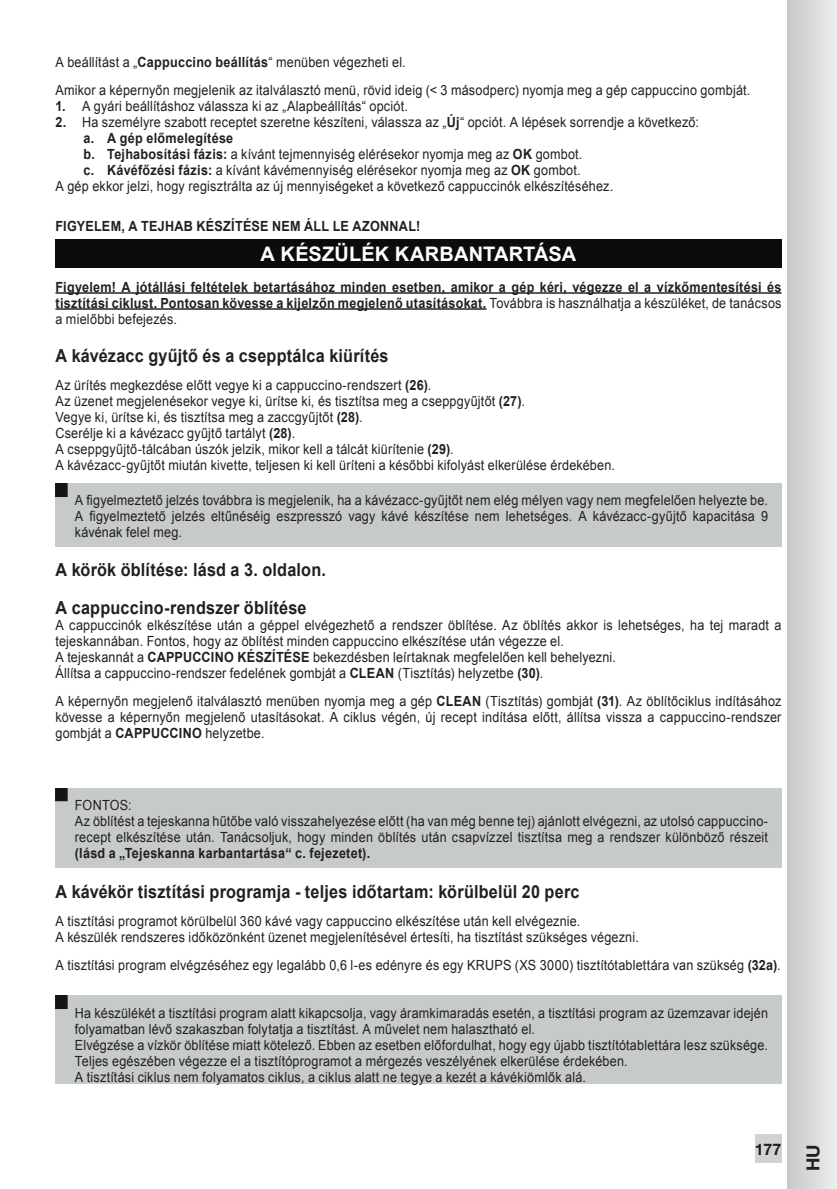
<style>
.page{position:relative;width:837px;height:1189px;background:#fff}
.page>*{position:absolute;margin:0;border:0;box-sizing:border-box;transform-origin:0 0}
.t1{font:700 20px "Arial";letter-spacing:.005em;color:#fff}
.t2{font:700 18px/38px "Arial";letter-spacing:.015em;color:#231f20;scale:.9 1}
.t3{font:700 18px "Helvetica Neue LT Std";color:#231f20}
.t4{font:700 16px "Helvetica Neue LT Std";color:#231f20}
.t5{font:14px/16px "Arial";letter-spacing:.015em;color:#231f20;scale:.9 1}
.t6{font:700 14px/16px "Arial";letter-spacing:.02em;color:#231f20;text-align:justify;scale:.9 1}
.s1{font-weight:700}
.s2{font-weight:400}
</style>
<div class="page">
<hr style="left:55px;top:292px;width:726px;height:2px;background:#231f20">
<hr style="left:55px;top:308px;width:431px;height:2px;background:#231f20">
<div style="left:55px;top:239px;width:726px;height:29px;background:#0b0c0b"></div>
<div style="left:55px;top:484px;width:726px;height:62px;background:#c7cacb"></div>
<div style="left:55px;top:788px;width:726px;height:80px;background:#c7cacb"></div>
<div style="left:55px;top:996px;width:726px;height:88px;background:#c7cacb"></div>
<div style="left:754px;top:1134px;width:27px;height:28px;background:#d1d2d4"></div>
<div style="left:787px;top:0;width:50px;height:1189px;background:linear-gradient(to right,#c6c7ca,#ecedee)"></div>
<p class="t5" style="left:55px;top:48px;width:773px;line-height:28px">A beállítást a „<span class="s1">Cappuccino beállítás</span>“ menüben végezheti el.<br>Amikor a képernyőn megjelenik az italválasztó menü, rövid ideig (&lt; 3 másodperc) nyomja meg a gép cappuccino gombját.</p>
<p class="t5" style="left:55px;top:98px;width:393px"><span class="s1">1.</span> A gyári beállításhoz válassza ki az „Alapbeállítás“ opciót.</p>
<p class="t5" style="left:55px;top:114px;width:716px"><span class="s1">2.</span> Ha személyre szabott receptet szeretne készíteni, válassza az „<span class="s1">Új</span>“ opciót. A lépések sorrendje a következő:</p>
<p class="t6" style="left:83px;top:131px;width:168px">a. A gép előmelegítése</p>
<p class="t5" style="left:83px;top:146px;width:556px"><span class="s1">b. Tejhabosítási fázis:</span> a kívánt tejmennyiség elérésekor nyomja meg az <span class="s1">OK</span> gombot.</p>
<p class="t5" style="left:83px;top:162px;width:554px"><span class="s1">c. Kávéfőzési fázis:</span> a kívánt kávémennyiség elérésekor nyomja meg az <span class="s1">OK</span> gombot.</p>
<p class="t5" style="left:55px;top:178px;width:621px">A gép ekkor jelzi, hogy regisztrálta az új mennyiségeket a következő cappuccinók elkészítéséhez.</p>
<p class="t6" style="left:55px;top:219px;width:407px">FIGYELEM, A TEJHAB KÉSZÍTÉSE NEM ÁLL LE AZONNAL!</p>
<h1 class="t1" style="left:260px;top:240px;width:317px">A KÉSZÜLÉK KARBANTARTÁSA</h1>
<p class="t6" style="left:55px;top:279px;width:808px">Figyelem! A jótállási feltételek betartásához minden esetben, amikor a gép kéri, végezze el a vízkőmentesítési és tisztítási ciklust. Pontosan kövesse a kijelzőn megjelenő utasításokat. <span class="s2">Továbbra is használhatja a készüléket, de tanácsos a mielőbbi befejezés.</span></p>
<p class="t2" style="left:55px;top:337px;width:371px">A kávézacc gyűjtő és a csepptálca kiürítés</p>
<p class="t5" style="left:55px;top:377px;width:623px">Az ürítés megkezdése előtt vegye ki a cappuccino-rendszert <span class="s1">(26)</span>.<br>Az üzenet megjelenésekor vegye ki, ürítse ki, és tisztítsa meg a cseppgyűjtőt <span class="s1">(27)</span>.<br>Vegye ki, ürítse ki, és tisztítsa meg a zaccgyűjtőt <span class="s1">(28)</span>.<br>Cserélje ki a kávézacc gyűjtő tartályt <span class="s1">(28)</span>.<br>A cseppgyűjtő-tálcában úszók jelzik, mikor kell a tálcát kiürítenie <span class="s1">(29)</span>.<br>A kávézacc-gyűjtőt miután kivette, teljesen ki kell üríteni a későbbi kifolyást elkerülése érdekében.</p>
<p class="t5" style="left:75px;top:493px;width:771px;text-align:justify">A figyelmeztető jelzés továbbra is megjelenik, ha a kávézacc-gyűjtőt nem elég mélyen vagy nem megfelelően helyezte be.<br>A figyelmeztető jelzés eltűnéséig eszpresszó vagy kávé készítése nem lehetséges. A kávézacc-gyűjtő kapacitása 9 kávénak felel meg.</p>
<p class="t2" style="left:55px;top:551px;width:302px">A körök öblítése: lásd a 3. oldalon.<br>A cappuccino-rendszer öblítése</p>
<p class="t5" style="left:55px;top:617px;width:808px">A cappuccinók elkészítése után a géppel elvégezhető a rendszer öblítése. Az öblítés akkor is lehetséges, ha tej maradt a tejeskannában. Fontos, hogy az öblítést minden cappuccino elkészítése után végezze el.<br>A tejeskannát a <span class="s1">CAPPUCCINO KÉSZÍTÉSE</span> bekezdésben leírtaknak megfelelően kell behelyezni.<br>Állítsa a cappuccino-rendszer fedelének gombját a <span class="s1">CLEAN</span> (Tisztítás) helyzetbe <span class="s1">(30)</span>.</p>
<p class="t5" style="left:55px;top:693px;width:808px;text-align:justify">A képernyőn megjelenő italválasztó menüben nyomja meg a gép <span class="s1">CLEAN</span> (Tisztítás) gombját <span class="s1">(31)</span>. Az öblítőciklus indításához kövesse a képernyőn megjelenő utasításokat. A ciklus végén, új recept indítása előtt, állítsa vissza a cappuccino-rendszer gombját a <span class="s1">CAPPUCCINO</span> helyzetbe.</p>
<p class="t5" style="left:75px;top:797px;width:771px">FONTOS:<br>Az öblítést a tejeskanna hűtőbe való visszahelyezése előtt (ha van még benne tej) ajánlott elvégezni, az utolsó cappuccino&shy;recept elkészítése után. Tanácsoljuk, hogy minden öblítés után csapvízzel tisztítsa meg a rendszer különböző részeit</p>
<p class="t6" style="left:75px;top:846px;width:329px">(lásd a „Tejeskanna karbantartása“ c. fejezetet).</p>
<p class="t2" style="left:55px;top:873px;width:583px">A kávékör tisztítási programja - teljes időtartam: körülbelül 20 perc</p>
<p class="t5" style="left:55px;top:913px;width:649px">A tisztítási programot körülbelül 360 kávé vagy cappuccino elkészítése után kell elvégeznie.<br>A készülék rendszeres időközönként üzenet megjelenítésével értesíti, ha tisztítást szükséges végezni.</p>
<p class="t5" style="left:55px;top:957px;width:807px">A tisztítási program elvégzéséhez egy legalább 0,6 l-es edényre és egy KRUPS (XS 3000) tisztítótablettára van szükség <span class="s1">(32a)</span>.</p>
<p class="t5" style="left:75px;top:1005px;width:771px">Ha készülékét a tisztítási program alatt kikapcsolja, vagy áramkimaradás esetén, a tisztítási program az üzemzavar idején folyamatban lévő szakaszban folytatja a tisztítást. A művelet nem halasztható el.<br>Elvégzése a vízkör öblítése miatt kötelező. Ebben az esetben előfordulhat, hogy egy újabb tisztítótablettára lesz szüksége.<br>Teljes egészében végezze el a tisztítóprogramot a mérgezés veszélyének elkerülése érdekében.<br>A tisztítási ciklus nem folyamatos ciklus, a ciklus alatt ne tegye a kezét a kávékiömlők alá.</p>
<p class="t4" style="left:754px;top:1139px;width:28px">177</p>
<p class="t3" style="left:801px;top:1171px;width:28px;rotate:-90deg">HU</p>
</div>
